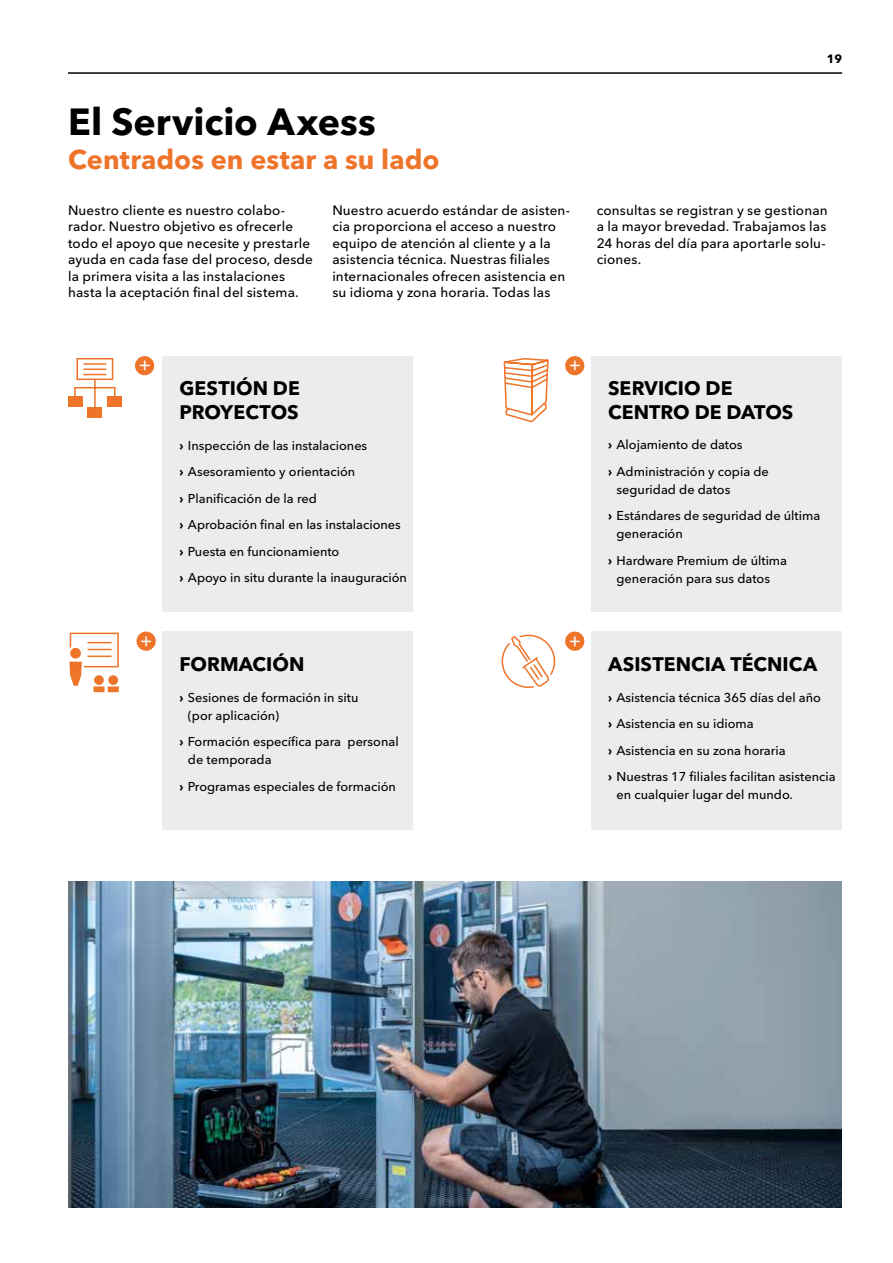
<style>
.page{position:relative;width:893px;height:1263px;background:#fff}
.page>*{position:absolute;margin:0;border:0;box-sizing:border-box;transform-origin:0 0}
.t1{font:700 37.5px "Avenir Next Cyr";color:#000}
.t2{font:700 27px "Avenir Next Cyr";color:#ee742a}
.t3{font:700 19.5px/23.4px "Avenir Next Cyr";color:#000}
.t4{font:500 18.45px "Avenir Next Cyr";color:#fff}
.t5{font:500 13.5px/16.5px "Avenir Next Cyr";letter-spacing:.01em;color:#000}
.t6{font:500 12.75px/26.5px "Avenir Next Cyr";color:#000}
.t7{font:700 12px "Avenir Next Cyr";color:#000}
.s1{font-weight:700}
</style>
<div class="page">
<hr style="left:68px;top:72px;width:774px;height:2px;background:#000">
<div style="left:162px;top:356px;width:251px;height:255px;background:#ececec"></div>
<div style="left:162px;top:631px;width:251px;height:199px;background:#ececec"></div>
<div style="left:591px;top:631px;width:251px;height:199px;background:#ececec"></div>
<div style="left:591px;top:356px;width:251px;height:255px;background:#ececec"></div>
<div style="left:68px;top:396px;width:14px;height:10px;background:#ee742a"></div>
<div style="left:88px;top:407px;width:14px;height:11px;background:#ee742a"></div>
<div style="left:108px;top:396px;width:14px;height:10px;background:#ee742a"></div>
<svg style="left:73px;top:358px;width:43px;height:57px"></svg>
<div style="left:135px;top:356px;width:19px;height:19px;background:#ee742a;border-radius:50%"></div>
<div style="left:70px;top:633px;width:49px;height:34px;border:2px solid #ee742a"></div>
<div style="left:68px;top:646px;width:15px;height:15px;border:4px solid #fff;border-radius:50%"></div>
<div style="left:93px;top:686px;width:12px;height:6px;background:#ee742a"></div>
<div style="left:108px;top:675px;width:10px;height:10px;background:#ee742a;border-radius:50%"></div>
<div style="left:108px;top:686px;width:11px;height:6px;background:#ee742a"></div>
<svg style="left:68px;top:651px;width:13px;height:5px"></svg>
<div style="left:70px;top:648px;width:11px;height:10px;background:#ee742a;border-radius:50%"></div>
<svg style="left:88px;top:649px;width:24px;height:1px"></svg>
<svg style="left:88px;top:642px;width:24px;height:1px"></svg>
<svg style="left:69px;top:656px;width:43px;height:34px"></svg>
<div style="left:137px;top:631px;width:19px;height:20px;background:#ee742a;border-radius:50%"></div>
<svg style="left:503px;top:358px;width:46px;height:65px"></svg>
<div style="left:565px;top:356px;width:19px;height:19px;background:#ee742a;border-radius:50%"></div>
<svg style="left:503px;top:634px;width:53px;height:54px"></svg>
<div style="left:565px;top:631px;width:19px;height:20px;background:#ee742a;border-radius:50%"></div>
<img style="left:68px;top:881px;width:774px;height:327px">
<p class="t7" style="left:827px;top:52px;width:17px">19</p>
<h1 class="t1" style="left:68px;top:99px;width:309px">El Servicio Axess</h1>
<h2 class="t2" style="left:68px;top:143px;width:373px">Centrados en estar a su lado</h2>
<p class="t5" style="left:68px;top:202px;width:246px">Nuestro cliente es nuestro colabo&shy;rador. Nuestro objetivo es ofrecerle todo el apoyo que necesite y prestarle ayuda en cada fase del proceso, desde la primera visita a las instalaciones hasta la aceptación final del sistema.</p>
<p class="t5" style="left:332px;top:202px;width:239px">Nuestro acuerdo estándar de asisten&shy;cia proporciona el acceso a nuestro equipo de atención al cliente y a la asistencia técnica. Nuestras filiales internacionales ofrecen asistencia en su idioma y zona horaria. Todas las</p>
<p class="t5" style="left:597px;top:202px;width:232px">consultas se registran y se gestionan a la mayor brevedad. Trabajamos las<br>24 horas del día para aportarle solu&shy;ciones.</p>
<h3 class="t4" style="left:139px;top:354px;width:14px">+</h3>
<h3 class="t4" style="left:140px;top:629px;width:14px">+</h3>
<h3 class="t3" style="left:179px;top:377px;width:122px">GESTIÓN DE<br>PROYECTOS</h3>
<p class="t6" style="left:179px;top:432px;width:229px"><span class="s1">›</span> Inspección de las instalaciones<br><span class="s1">›</span> Asesoramiento y orientación<br><span class="s1">›</span> Planificación de la red<br><span class="s1">›</span> Aprobación final en las instalaciones <span class="s1">›</span> Puesta en funcionamiento<br><span class="s1">›</span> Apoyo in situ durante la inauguración</p>
<h3 class="t3" style="left:179px;top:652px;width:127px">FORMACIÓN</h3>
<p class="t6" style="left:188px;top:688px;width:172px;line-height:18px;text-indent:-9px"><span class="s1">›</span> Sesiones de formación in situ (por aplicación)</p>
<p class="t6" style="left:188px;top:733px;width:212px;line-height:18px;text-indent:-9px"><span class="s1">›</span> Formación específica para personal de temporada</p>
<p class="t6" style="left:179px;top:773px;width:218px"><span class="s1">›</span> Programas especiales de formación</p>
<h3 class="t4" style="left:569px;top:354px;width:14px">+</h3>
<h3 class="t4" style="left:569px;top:629px;width:14px">+</h3>
<h3 class="t3" style="left:608px;top:377px;width:187px">SERVICIO DE<br>CENTRO DE DATOS</h3>
<p class="t6" style="left:608px;top:432px;width:162px"><span class="s1">›</span> Alojamiento de datos<br><span class="s1">›</span> Administración y copia de</p>
<p class="t6" style="left:608px;top:476px;width:214px;text-indent:9px">seguridad de datos<br><span class="s1">›</span> Estándares de seguridad de última</p>
<p class="t6" style="left:608px;top:521px;width:181px;text-indent:9px">generación<br><span class="s1">›</span> Hardware Premium de última</p>
<p class="t6" style="left:617px;top:565px;width:155px">generación para sus datos</p>
<h3 class="t3" style="left:608px;top:652px;width:211px">ASISTENCIA TÉCNICA</h3>
<p class="t6" style="left:608px;top:684px;width:229px"><span class="s1">›</span> Asistencia técnica 365 días del año<br><span class="s1">›</span> Asistencia en su idioma<br><span class="s1">›</span> Asistencia en su zona horaria<br><span class="s1">›</span> Nuestras 17 filiales facilitan asistencia</p>
<p class="t6" style="left:617px;top:781px;width:178px">en cualquier lugar del mundo.</p>
</div>
